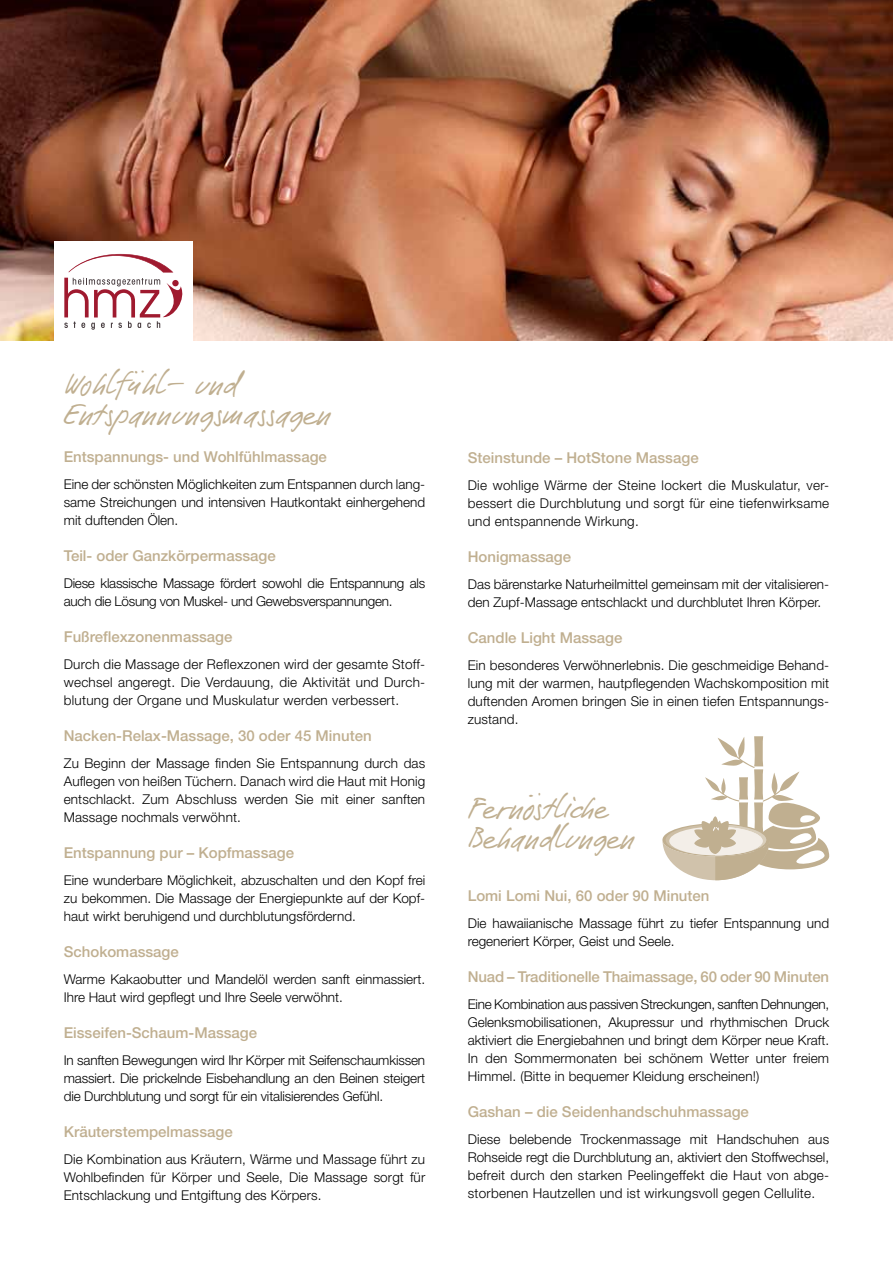
<style>
.page{position:relative;width:893px;height:1263px;background:#fff}
.page>*{position:absolute;margin:0;border:0;box-sizing:border-box;transform-origin:0 0}
.t1{font:33px/30px "Lobreier";letter-spacing:.025em;color:#c0af90}
.t2{font:500 15px "Helvetica Neue LT Std";color:#c0af90}
.t3{font:300 13.5px/18px "Helvetica Neue LT Std";color:#000;text-align:justify}
.t4{font:300 13.5px/18px "Helvetica Neue LT Std";letter-spacing:-.02em;color:#000}
</style>
<div class="page">
<img style="left:0;top:0;width:893px;height:340px">
<svg style="left:662px;top:736px;width:167px;height:144px"></svg>
<div style="left:54px;top:241px;width:139px;height:101px;background:#fff"></div>
<svg style="left:68px;top:254px;width:105px;height:18px"></svg>
<svg style="left:64px;top:278px;width:119px;height:52px"></svg>
<h1 class="t1" style="left:64px;top:368px;width:268px">Wohlfühl- und<br>Entspannungsmassagen</h1>
<p class="t2" style="left:64px;top:448px;width:265px">Entspannungs- und Wohlfühlmassage</p>
<p class="t3" style="left:64px;top:475px;width:363px">Eine der schönsten Möglichkeiten zum Entspannen durch lang&shy;same Streichungen und intensiven Hautkontakt einhergehend mit duftenden Ölen.</p>
<p class="t2" style="left:64px;top:547px;width:214px">Teil- oder Ganzkörpermassage</p>
<p class="t4" style="left:64px;top:574px;width:363px">Diese klassische Massage fördert sowohl die Entspannung als auch die Lösung von Muskel- und Gewebsverspannungen.</p>
<p class="t2" style="left:64px;top:628px;width:170px">Fußreflexzonenmassage</p>
<p class="t3" style="left:64px;top:655px;width:363px">Durch die Massage der Reflexzonen wird der gesamte Stoff&shy;wechsel angeregt. Die Verdauung, die Aktivität und Durch&shy;blutung der Organe und Muskulatur werden verbessert.</p>
<p class="t2" style="left:64px;top:727px;width:309px">Nacken-Relax-Massage, 30 oder 45 Minuten</p>
<p class="t3" style="left:64px;top:754px;width:363px">Zu Beginn der Massage finden Sie Entspannung durch das Auflegen von heißen Tüchern. Danach wird die Haut mit Honig entschlackt. Zum Abschluss werden Sie mit einer sanften Massage nochmals verwöhnt.</p>
<p class="t2" style="left:64px;top:844px;width:232px">Entspannung pur – Kopfmassage</p>
<p class="t3" style="left:64px;top:871px;width:363px">Eine wunderbare Möglichkeit, abzuschalten und den Kopf frei zu bekommen. Die Massage der Energiepunkte auf der Kopf&shy;haut wirkt beruhigend und durchblutungsfördernd.</p>
<p class="t2" style="left:64px;top:943px;width:117px">Schokomassage</p>
<p class="t3" style="left:64px;top:970px;width:363px">Warme Kakaobutter und Mandelöl werden sanft einmassiert.<br>Ihre Haut wird gepflegt und Ihre Seele verwöhnt.</p>
<p class="t2" style="left:64px;top:1024px;width:195px">Eisseifen-Schaum-Massage</p>
<p class="t3" style="left:64px;top:1051px;width:363px">In sanften Bewegungen wird Ihr Körper mit Seifenschaumkissen massiert. Die prickelnde Eisbehandlung an den Beinen steigert die Durchblutung und sorgt für ein vitalisierendes Gefühl.</p>
<p class="t2" style="left:64px;top:1123px;width:170px">Kräuterstempelmassage</p>
<p class="t3" style="left:64px;top:1150px;width:363px">Die Kombination aus Kräutern, Wärme und Massage führt zu Wohlbefinden für Körper und Seele, Die Massage sorgt für Entschlackung und Entgiftung des Körpers.</p>
<p class="t2" style="left:468px;top:449px;width:232px">Steinstunde – HotStone Massage</p>
<p class="t3" style="left:468px;top:476px;width:363px">Die wohlige Wärme der Steine lockert die Muskulatur, ver&shy;bessert die Durchblutung und sorgt für eine tiefenwirksame und entspannende Wirkung.</p>
<p class="t2" style="left:468px;top:548px;width:105px">Honigmassage</p>
<p class="t3" style="left:468px;top:575px;width:363px">Das bärenstarke Naturheilmittel gemeinsam mit der vitalisieren&shy;den Zupf-Massage entschlackt und durchblutet Ihren Körper.</p>
<p class="t2" style="left:468px;top:629px;width:156px">Candle Light Massage</p>
<p class="t3" style="left:468px;top:656px;width:363px">Ein besonderes Verwöhnerlebnis. Die geschmeidige Behand&shy;lung mit der warmen, hautpflegenden Wachskomposition mit duftenden Aromen bringen Sie in einen tiefen Entspannungs&shy;zustand.</p>
<h1 class="t1" style="left:468px;top:792px;width:168px">Fernöstliche<br>Behandlungen</h1>
<p class="t2" style="left:468px;top:887px;width:243px">Lomi Lomi Nui, 60 oder 90 Minuten</p>
<p class="t3" style="left:468px;top:914px;width:363px">Die hawaiianische Massage führt zu tiefer Entspannung und regeneriert Körper, Geist und Seele.</p>
<p class="t2" style="left:468px;top:968px;width:363px">Nuad – Traditionelle Thaimassage, 60 oder 90 Minuten</p>
<p class="t3" style="left:468px;top:995px;width:363px">Eine Kombination aus passiven Streckungen, sanften Dehnungen, Gelenksmobilisationen, Akupressur und rhythmischen Druck aktiviert die Energiebahnen und bringt dem Körper neue Kraft.<br>In den Sommermonaten bei schönem Wetter unter freiem Himmel. (Bitte in bequemer Kleidung erscheinen!)</p>
<p class="t2" style="left:468px;top:1103px;width:283px">Gashan – die Seidenhandschuhmassage</p>
<p class="t3" style="left:468px;top:1130px;width:363px">Diese belebende Trockenmassage mit Handschuhen aus Rohseide regt die Durchblutung an, aktiviert den Stoffwechsel, befreit durch den starken Peelingeffekt die Haut von abge&shy;storbenen Hautzellen und ist wirkungsvoll gegen Cellulite.</p>
</div>
